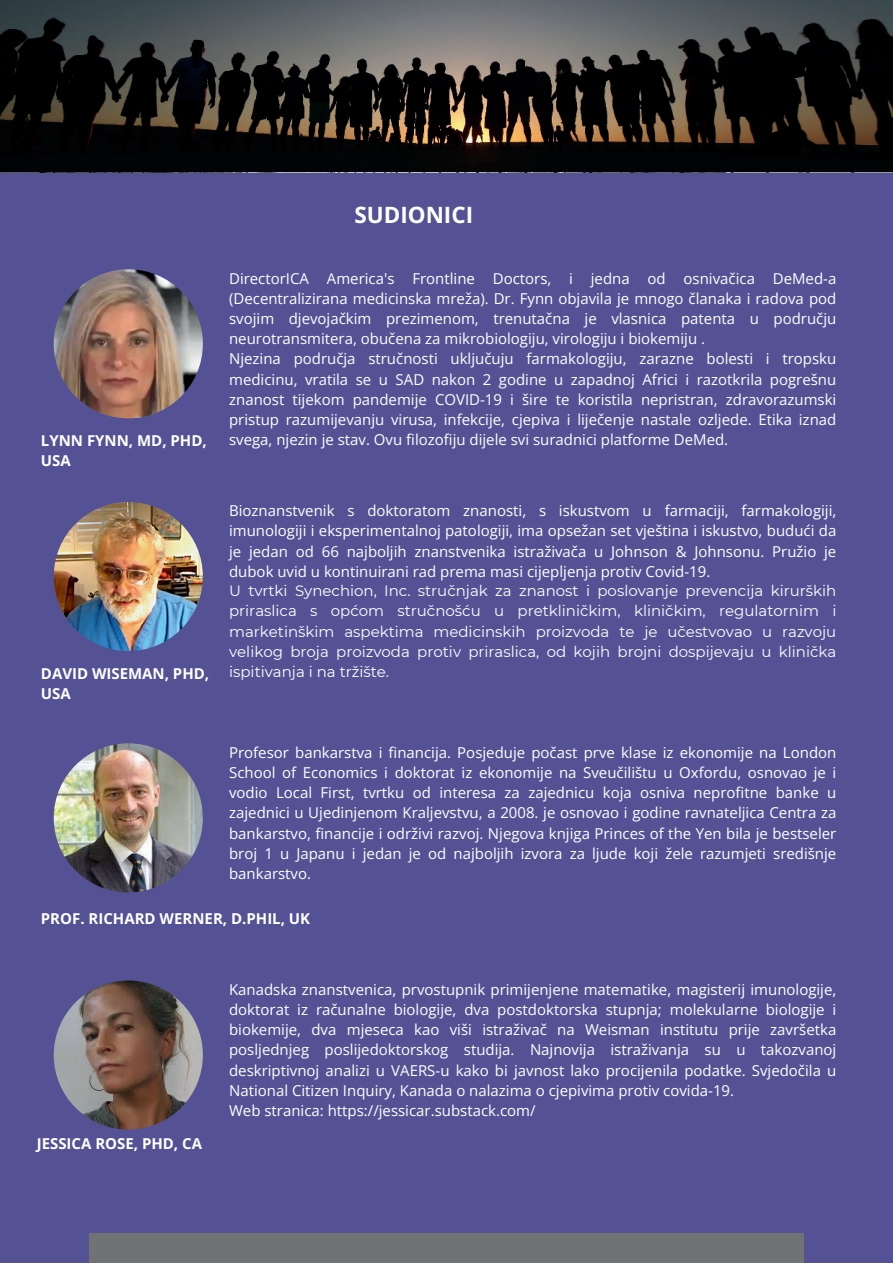
<style>
.page{position:relative;width:893px;height:1264px;background:#fff}
.page>*{position:absolute;margin:0;border:0;box-sizing:border-box;transform-origin:0 0}
.t1{font:700 22.5px "Open Sans";color:#fff}
.t2{font:15px/20.2px "Open Sans";color:#fff}
.t3{font:15px/20.2px "Montserrat";color:#fff;text-align:justify}
.t4{font:700 15px/20.2px "Open Sans";color:#fff}
</style>
<div class="page">
<div style="left:0;top:0;width:892px;height:1262px;background:#545295"></div>
<svg style="left:0;top:0;width:892px;height:164px;background:#302f2d"></svg>
<div style="left:89px;top:1233px;width:714px;height:29px;background:#707273"></div>
<img style="left:54px;top:269px;width:149px;height:149px;border-radius:50%">
<img style="left:54px;top:502px;width:149px;height:149px;border-radius:50%">
<img style="left:54px;top:743px;width:149px;height:149px;border-radius:50%">
<img style="left:54px;top:980px;width:149px;height:149px;border-radius:50%">
<p class="t4" style="left:41px;top:430px;width:167px">LYNN FYNN, MD, PHD,<br>USA</p>
<p class="t4" style="left:41px;top:663px;width:170px">DAVID WISEMAN, PHD,<br>USA</p>
<h1 class="t1" style="left:354px;top:198px;width:120px">SUDIONICI</h1>
<p class="t2" style="left:229px;top:267px;width:608px">DirectorICA America's Frontline Doctors, i jedna od osnivačica DeMed-a (Decentralizirana medicinska mreža). Dr. Fynn objavila je mnogo članaka i radova pod svojim djevojačkim prezimenom, trenutačna je vlasnica patenta u području neurotransmitera, obučena za mikrobiologiju, virologiju i biokemiju .<br>Njezina područja stručnosti uključuju farmakologiju, zarazne bolesti i tropsku medicinu, vratila se u SAD nakon 2 godine u zapadnoj Africi i razotkrila pogrešnu znanost tijekom pandemije COVID-19 i šire te koristila nepristran, zdravorazumski pristup razumijevanju virusa, infekcije, cjepiva i liječenje nastale ozljede. Etika iznad svega, njezin je stav. Ovu filozofiju dijele svi suradnici platforme DeMed.</p>
<p class="t2" style="left:229px;top:500px;width:608px;text-align:justify">Bioznanstvenik s doktoratom znanosti, s iskustvom u farmaciji, farmakologiji, imunologiji i eksperimentalnoj patologiji, ima opsežan set vještina i iskustvo, budući da je jedan od 66 najboljih znanstvenika istraživača u Johnson &amp; Johnsonu. Pružio je dubok uvid u kontinuirani rad prema masi cijepljenja protiv Covid-19.</p>
<p class="t3" style="left:229px;top:580px;width:608px">U tvrtki Synechion, Inc. stručnjak za znanost i poslovanje prevencija kirurških priraslica s općom stručnošću u pretkliničkim, kliničkim, regulatornim i marketinškim aspektima medicinskih proizvoda te je učestvovao u razvoju velikog broja proizvoda protiv priraslica, od kojih brojni dospijevaju u klinička ispitivanja i na tržište.</p>
<p class="t2" style="left:229px;top:741px;width:608px;text-align:justify">Profesor bankarstva i financija. Posjeduje počast prve klase iz ekonomije na London School of Economics i doktorat iz ekonomije na Sveučilištu u Oxfordu, osnovao je i vodio Local First, tvrtku od interesa za zajednicu koja osniva neprofitne banke u zajednici u Ujedinjenom Kraljevstvu, a 2008. je osnovao i godine ravnateljica Centra za bankarstvo, financije i održivi razvoj. Njegova knjiga Princes of the Yen bila je bestseler broj 1 u Japanu i jedan je od najboljih izvora za ljude koji žele razumjeti središnje bankarstvo.</p>
<p class="t4" style="left:41px;top:908px;width:271px">PROF. RICHARD WERNER, D.PHIL, UK</p>
<p class="t4" style="left:37px;top:1132px;width:167px">JESSICA ROSE, PHD, CA</p>
<p class="t2" style="left:229px;top:978px;width:608px">Kanadska znanstvenica, prvostupnik primijenjene matematike, magisterij imunologije, doktorat iz računalne biologije, dva postdoktorska stupnja; molekularne biologije i biokemije, dva mjeseca kao viši istraživač na Weisman institutu prije završetka posljednjeg poslijedoktorskog studija. Najnovija istraživanja su u takozvanoj deskriptivnoj analizi u VAERS-u kako bi javnost lako procijenila podatke. Svjedočila u National Citizen Inquiry, Kanada o nalazima o cjepivima protiv covida-19.<br>Web stranica: https://jessicar.substack.com/</p>
</div>
